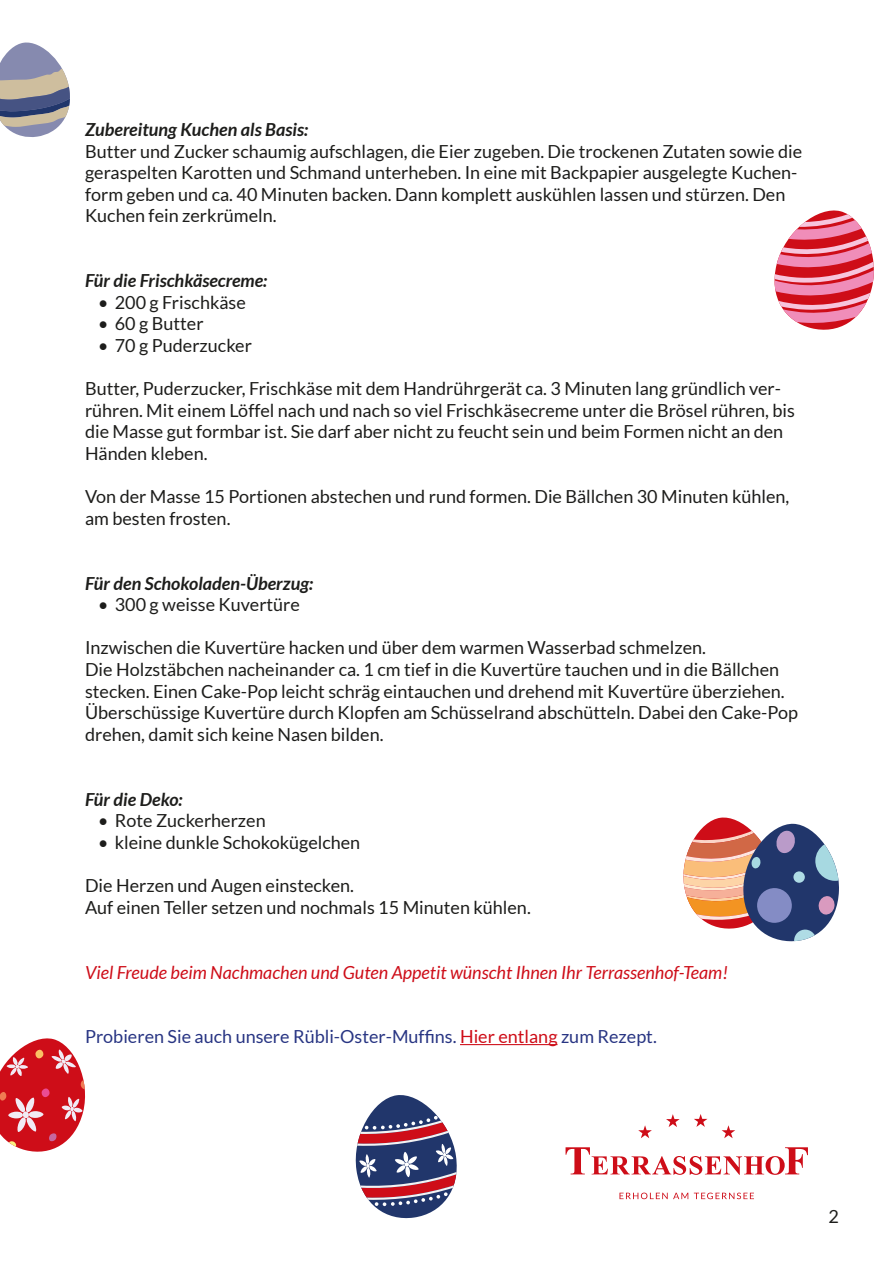
<style>
.page{position:relative;width:893px;height:1263px;background:#fff}
.page>*{position:absolute;margin:0;border:0;box-sizing:border-box;transform-origin:0 0}
.t1{font:18px/21.6px "Lato";color:#1d1d1b}
.t2{font:italic 700 18px "Lato";color:#1d1d1b}
.t3{font:italic 18px "Lato";color:#ce0d18}
.t4{font:18px "Lato";color:#283583}
.s1{font-style:italic}
.s2{color:#ce0d18}
</style>
<div class="page">
<svg style="left:638px;top:1125px;width:14px;height:13px"></svg>
<svg style="left:666px;top:1114px;width:14px;height:13px"></svg>
<svg style="left:722px;top:1125px;width:13px;height:13px"></svg>
<svg style="left:694px;top:1114px;width:13px;height:13px"></svg>
<svg style="left:566px;top:1147px;width:242px;height:28px"></svg>
<svg style="left:619px;top:1192px;width:69px;height:7px"></svg>
<svg style="left:694px;top:1192px;width:60px;height:7px"></svg>
<hr style="left:460px;top:1044px;width:97px;height:1px;background:#ce0d18">
<svg style="left:774px;top:210px;width:100px;height:120px"></svg>
<svg style="left:355px;top:1095px;width:102px;height:124px"></svg>
<svg style="left:0;top:1038px;width:85px;height:114px"></svg>
<svg style="left:683px;top:817px;width:156px;height:125px"></svg>
<svg style="left:0;top:42px;width:70px;height:95px"></svg>
<p class="t2" style="left:85px;top:119px;width:225px">Zubereitung Kuchen als Basis:</p>
<p class="t1" style="left:85px;top:140px;width:719px">Butter und Zucker schaumig aufschlagen, die Eier zugeben. Die trockenen Zutaten sowie die geraspelten Karotten und Schmand unterheben. In eine mit Backpapier ausgelegte Kuchen&shy;form geben und ca. 40 Minuten backen. Dann komplett auskühlen lassen und stürzen. Den Kuchen fein zerkrümeln.</p>
<p class="t2" style="left:85px;top:270px;width:184px">Für die Frischkäsecreme:</p>
<p class="t1" style="left:98px;top:291px;width:150px"><span class="s1">•</span> 200 g Frischkäse</p>
<p class="t1" style="left:98px;top:313px;width:107px"><span class="s1">•</span> 60 g Butter</p>
<p class="t1" style="left:98px;top:335px;width:156px"><span class="s1">•</span> 70 g Puderzucker</p>
<p class="t1" style="left:85px;top:378px;width:711px">Butter, Puderzucker, Frischkäse mit dem Handrührgerät ca. 3 Minuten lang gründlich ver&shy;rühren. Mit einem Löffel nach und nach so viel Frischkäsecreme unter die Brösel rühren, bis die Masse gut formbar ist. Sie darf aber nicht zu feucht sein und beim Formen nicht an den Händen kleben.</p>
<p class="t1" style="left:85px;top:486px;width:706px">Von der Masse 15 Portionen abstechen und rund formen. Die Bällchen 30 Minuten kühlen, am besten frosten.</p>
<p class="t2" style="left:85px;top:573px;width:230px">Für den Schokoladen-Überzug:</p>
<p class="t1" style="left:98px;top:594px;width:204px"><span class="s1">•</span> 300 g weisse Kuvertüre</p>
<p class="t1" style="left:85px;top:637px;width:714px">Inzwischen die Kuvertüre hacken und über dem warmen Wasserbad schmelzen.<br>Die Holzstäbchen nacheinander ca. 1 cm tief in die Kuvertüre tauchen und in die Bällchen stecken. Einen Cake-Pop leicht schräg eintauchen und drehend mit Kuvertüre überziehen.<br>Überschüssige Kuvertüre durch Klopfen am Schüsselrand abschütteln. Dabei den Cake-Pop drehen, damit sich keine Nasen bilden.</p>
<p class="t2" style="left:85px;top:789px;width:99px">Für die Deko:</p>
<p class="t1" style="left:98px;top:810px;width:169px"><span class="s1">•</span> Rote Zuckerherzen</p>
<p class="t1" style="left:98px;top:831px;width:264px"><span class="s1">•</span> kleine dunkle Schokokügelchen</p>
<p class="t1" style="left:85px;top:875px;width:447px">Die Herzen und Augen einstecken.<br>Auf einen Teller setzen und nochmals 15 Minuten kühlen.</p>
<p class="t3" style="left:85px;top:962px;width:645px">Viel Freude beim Nachmachen und Guten Appetit wünscht Ihnen Ihr Terrassenhof-Team!</p>
<p class="t4" style="left:85px;top:1027px;width:573px">Probieren Sie auch unsere Rübli-Oster-Muffins. <span class="s2">Hier entlang</span> zum Rezept.</p>
<p class="t1" style="left:828px;top:1206px;width:12px">2</p>
</div>
